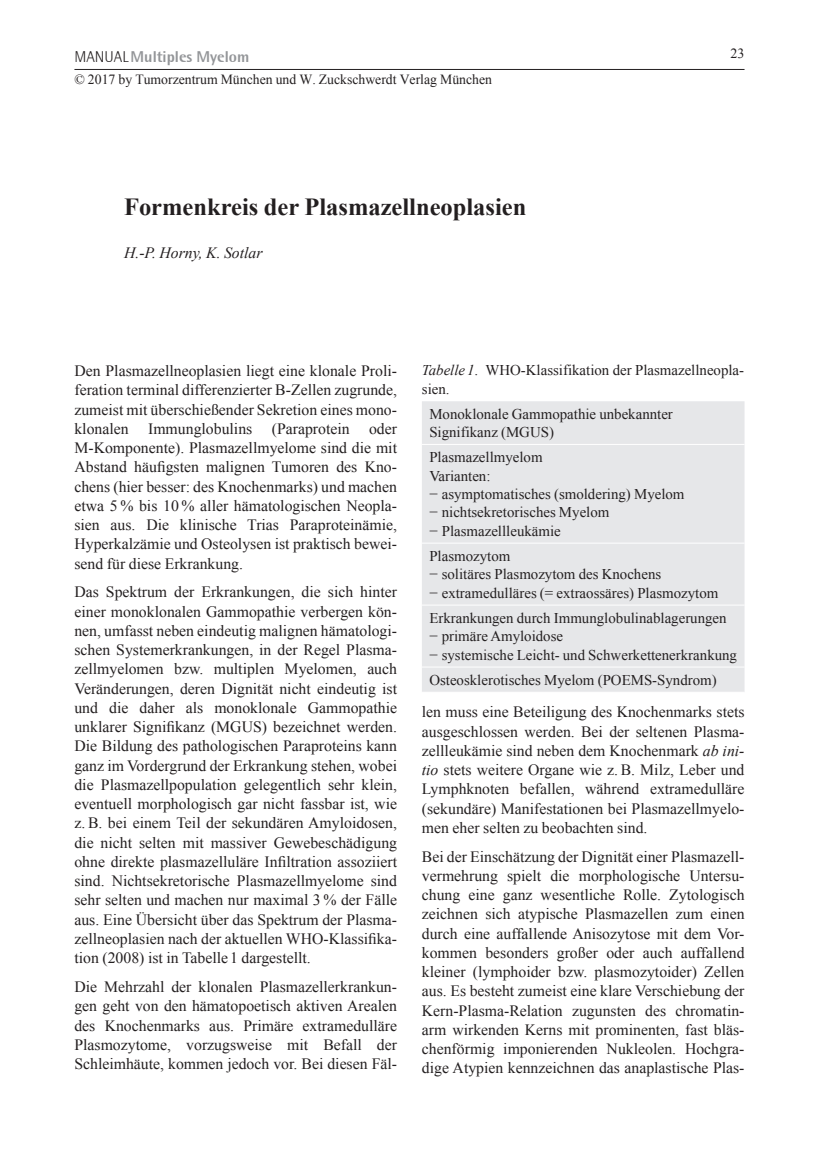
<style>
.page{position:relative;width:819px;height:1166px;background:#fff}
.page>*{position:absolute;margin:0;border:0;box-sizing:border-box;transform-origin:0 0}
.t1{font:700 24.5px "Times New Roman";color:#231f20}
.t2{font:15.75px/19.2px "Times New Roman";color:#231f20;text-align:justify}
.t3{font:800 15.75px "AT Rotis Semi Sans";color:#939598}
.t4{font:italic 15.75px "Times New Roman";color:#231f20}
.t5{font:14.88px/18.4px "Times New Roman";color:#231f20}
.t6{font:14px "Times New Roman";color:#231f20}
.s1{font-weight:300;color:#231f20}
.s2{font-style:italic}
</style>
<div class="page">
<hr style="left:74px;top:69px;width:670px;height:1px;background:#231f20">
<div style="left:422px;top:401px;width:322px;height:291px;background:#e6e7e9"></div>
<hr style="left:422px;top:444px;width:322px;height:1px;background:#fff">
<hr style="left:422px;top:543px;width:322px;height:1px;background:#fff">
<hr style="left:422px;top:605px;width:322px;height:1px;background:#fff">
<hr style="left:422px;top:666px;width:322px;height:1px;background:#fff">
<p class="t3" style="left:74px;top:47px;width:176px"><span class="s1">MANUAL</span>Multiples Myelom</p>
<p class="t6" style="left:730px;top:44px;width:15px">23</p>
<p class="t6" style="left:74px;top:70px;width:419px">© 2017 by Tumorzentrum München und W. Zuckschwerdt Verlag München</p>
<h1 class="t1" style="left:124px;top:190px;width:404px">Formenkreis der Plasmazellneoplasien</h1>
<p class="t4" style="left:124px;top:242px;width:140px">H.-P. Horny, K. Sotlar</p>
<p class="t2" style="left:74px;top:361px;width:324px">Den Plasmazellneoplasien liegt eine klonale Proli&shy;feration terminal differenzierter B-Zellen zugrunde, zumeist mit überschießender Sekretion eines mono&shy;klonalen Immunglobulins (Paraprotein oder M-Komponente). Plasmazellmyelome sind die mit Abstand häufigsten malignen Tumoren des Kno&shy;chens (hier besser: des Knochenmarks) und machen etwa 5 % bis 10 % aller hämatologischen Neopla&shy;sien aus. Die klinische Trias Paraproteinämie, Hyperkalzämie und Osteolysen ist praktisch bewei&shy;send für diese Erkrankung.</p>
<p class="t2" style="left:74px;top:582px;width:324px">Das Spektrum der Erkrankungen, die sich hinter einer monoklonalen Gammopathie verbergen kön&shy;nen, umfasst neben eindeutig malignen hämatologi&shy;schen Systemerkrankungen, in der Regel Plasma&shy;zellmyelomen bzw. multiplen Myelomen, auch Veränderungen, deren Dignität nicht eindeutig ist und die daher als monoklonale Gammopathie unklarer Signifikanz (MGUS) bezeichnet werden.<br>Die Bildung des pathologischen Paraproteins kann ganz im Vordergrund der Erkrankung stehen, wobei die Plasmazellpopulation gelegentlich sehr klein, eventuell morphologisch gar nicht fassbar ist, wie z. B. bei einem Teil der sekundären Amyloidosen, die nicht selten mit massiver Gewebeschädigung ohne direkte plasmazelluläre Infiltration assoziiert sind. Nichtsekretorische Plasmazellmyelome sind sehr selten und machen nur maximal 3 % der Fälle aus. Eine Übersicht über das Spektrum der Plasma&shy;zellneoplasien nach der aktuellen WHO-Klassifika&shy;tion (2008) ist in Tabelle1 dargestellt.</p>
<p class="t2" style="left:74px;top:977px;width:324px">Die Mehrzahl der klonalen Plasmazellerkrankun&shy;gen geht von den hämatopoetisch aktiven Arealen des Knochenmarks aus. Primäre extramedulläre Plasmozytome, vorzugsweise mit Befall der Schleimhäute, kommen jedoch vor. Bei diesen Fäl-</p>
<p class="t5" style="left:422px;top:361px;width:324px"><span class="s2">Tabelle1</span>. WHO-Klassifikation der Plasmazellneopla&shy;sien.</p>
<p class="t5" style="left:429px;top:404px;width:245px">Monoklonale Gammopathie unbekannter<br>Signifikanz (MGUS)</p>
<p class="t5" style="left:429px;top:448px;width:257px">Plasmazellmyelom<br>Varianten:<br>− asymptomatisches (smoldering) Myelom − nichtsekretorisches Myelom<br>− Plasmazellleukämie</p>
<p class="t5" style="left:429px;top:546px;width:290px">Plasmozytom<br>− solitäres Plasmozytom des Knochens<br>− extramedulläres (= extraossäres) Plasmozytom</p>
<p class="t5" style="left:429px;top:608px;width:309px">Erkrankungen durch Immunglobulinablagerungen − primäre Amyloidose<br>− systemische Leicht- und Schwerkettenerkrankung</p>
<p class="t5" style="left:429px;top:670px;width:289px">Osteosklerotisches Myelom (POEMS-Syndrom)</p>
<p class="t2" style="left:422px;top:702px;width:324px">len muss eine Beteiligung des Knochenmarks stets ausgeschlossen werden. Bei der seltenen Plasma&shy;zellleukämie sind neben dem Knochenmark <span class="s2">ab ini&shy;tio</span> stets weitere Organe wie z. B. Milz, Leber und Lymphknoten befallen, während extramedulläre (sekundäre) Manifestationen bei Plasmazellmyelo&shy;men eher selten zu beobachten sind.</p>
<p class="t2" style="left:422px;top:846px;width:324px">Bei der Einschätzung der Dignität einer Plasmazell&shy;vermehrung spielt die morphologische Untersu&shy;chung eine ganz wesentliche Rolle. Zytologisch zeichnen sich atypische Plasmazellen zum einen durch eine auffallende Anisozytose mit dem Vor&shy;kommen besonders großer oder auch auffallend kleiner (lymphoider bzw. plasmozytoider) Zellen aus. Es besteht zumeist eine klare Verschiebung der Kern-Plasma-Relation zugunsten des chromatin&shy;arm wirkenden Kerns mit prominenten, fast bläs&shy;chenförmig imponierenden Nukleolen. Hochgra&shy;dige Atypien kennzeichnen das anaplastische Plas-</p>
</div>
